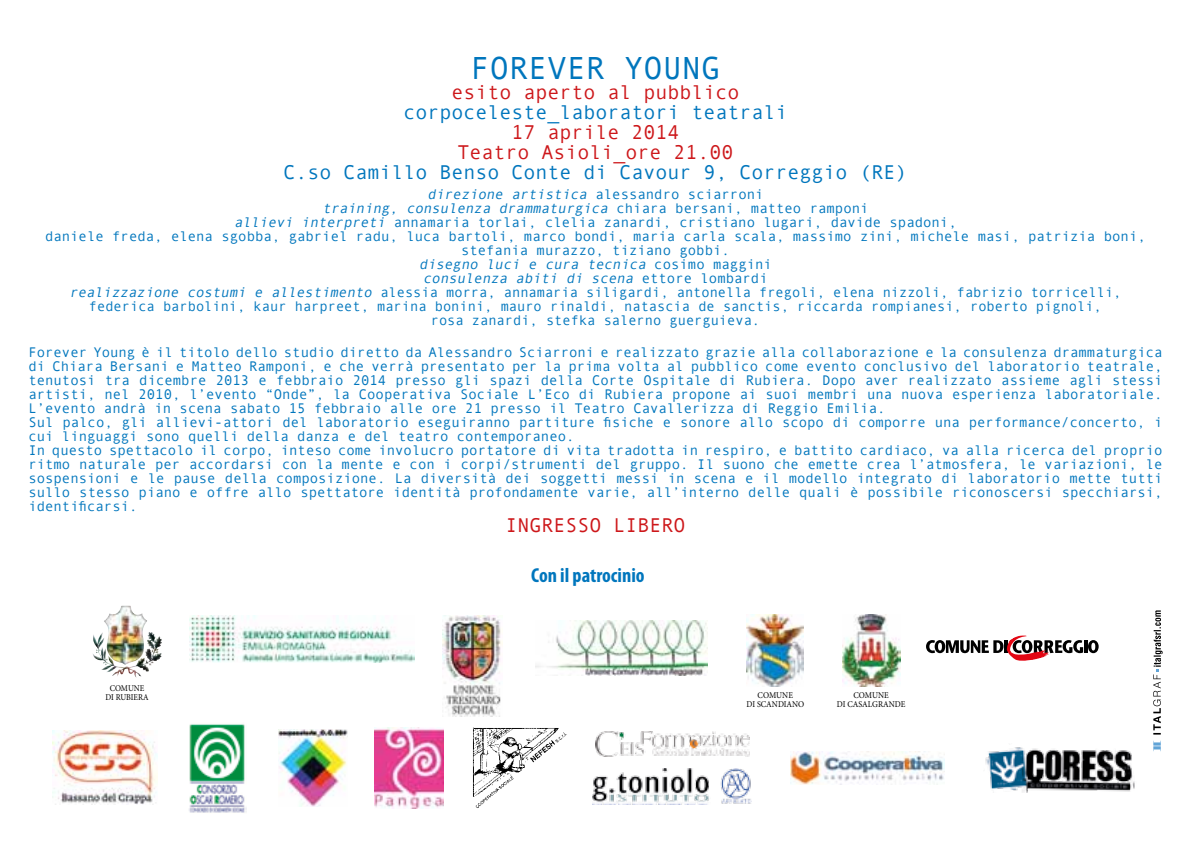
<style>
.page{position:relative;width:1191px;height:842px;background:#fff}
.page>*{position:absolute;margin:0;border:0;box-sizing:border-box;transform-origin:0 0}
.t1{font:32px "Andale Mono";color:#0076bd}
.t2{font:700 condensed 20.2px "Myriad Pro";color:#0076bd}
.t3{font:20px "Andale Mono";color:#0076bd}
.t4{font:20px/20px "Andale Mono";color:#cd171a;text-align:center}
.t5{font:14px/14px "Andale Mono";color:#0076bd;text-align:center}
.t6{font:8.8px/8.8px "Minion Pro";color:#000;text-align:center;scale:.92 1}
.t7{font:8.8px/8.8px "Minion Pro";color:#000;text-align:center;scale:.9 1}
.s1{font-style:italic}
</style>
<div class="page">
<svg style="left:1153px;top:741px;width:7px;height:10px"></svg>
<svg style="left:1153px;top:610px;width:9px;height:124px"></svg>
<img style="left:189px;top:724px;width:57px;height:89px">
<img style="left:985px;top:747px;width:150px;height:45px">
<img style="left:375px;top:728px;width:68px;height:80px">
<img style="left:790px;top:751px;width:154px;height:34px">
<img style="left:278px;top:729px;width:69px;height:78px">
<img style="left:595px;top:731px;width:154px;height:26px">
<img style="left:593px;top:769px;width:159px;height:36px">
<img style="left:473px;top:728px;width:94px;height:80px">
<img style="left:53px;top:730px;width:104px;height:74px">
<img style="left:189px;top:615px;width:226px;height:47px">
<img style="left:536px;top:621px;width:172px;height:55px">
<img style="left:442px;top:615px;width:61px;height:101px">
<img style="left:104px;top:606px;width:40px;height:59px">
<img style="left:746px;top:614px;width:58px;height:72px">
<img style="left:842px;top:614px;width:58px;height:72px">
<svg style="left:926px;top:635px;width:172px;height:26px"></svg>
<h1 class="t1" style="left:470px;top:48px;width:251px">FOREVER YOUNG</h1>
<h3 class="t4" style="left:451px;top:82px;width:290px">esito aperto al pubblico</h3>
<h3 class="t3" style="left:403px;top:100px;width:386px">corpoceleste_laboratori teatrali</h3>
<h3 class="t4" style="left:457px;top:122px;width:278px">17 aprile 2014<br>Teatro Asioli_ore 21.00</h3>
<h3 class="t3" style="left:283px;top:160px;width:626px">C.so Camillo Benso Conte di Cavour 9, Correggio (RE)</h3>
<p class="t5" style="left:45px;top:187px;width:1102px"><span class="s1">direzione artistica</span> alessandro sciarroni<br><span class="s1">training, consulenza drammaturgica</span> c h i a r a be r s a n i , ma t teo r ampon i<br><span class="s1">allievi interpreti</span> annamaria torlai, clelia zanardi, cristiano lugari, davide spadoni,<br>daniele freda, elena sgobba, gabriel radu, luca bartoli, marco bondi, maria carla scala, massimo zini, michele masi, patrizia boni, stefania murazzo, tiziano gobbi.<br><span class="s1">disegno luci e cura tecnica</span> co s i mo magg i n i<br><span class="s1">consulenza abiti di scena</span> e t t o r e l om b a r d i<br><span class="s1">realizzazione costumi e allestimento</span> alessia morra, annamaria siligardi, antonella fregoli, elena nizzoli, fabrizio torricelli, federica barbolini, kaur harpreet, marina bonini, mauro rinaldi, natascia de sanctis, riccarda rompianesi, roberto pignoli,<br>rosa zanardi, stefka salerno guerguieva.</p>
<p class="t5" style="left:28px;top:345px;width:1135px;text-align:left">Forever Young è il titolo dello studio diretto da Alessandro Sciarroni e realizzato grazie alla collaborazione e la consulenza drammaturgica di Chiara Bersani e Matteo Ramponi, e che verrà presentato per la prima volta al pubblico come evento conclusivo del laboratorio teatrale, tenutosi tra dicembre 2013 e febbraio 2014 presso gli spazi della Corte Ospitale di Rubiera. Dopo aver realizzato assieme agli stessi artisti, nel 2010, l’evento “Onde”, la Cooperativa Sociale L’Eco di Rubiera propone ai suoi membri una nuova esperienza laboratoriale.<br>L’evento andrà in scena sabato 15 febbraio alle ore 21 presso il Teatro Cavallerizza di Reggio Emilia.<br>Sul palco, gli allievi-attori del laboratorio eseguiranno partiture fisiche e sonore allo scopo di comporre una performance/concerto, i cui linguaggi sono quelli della danza e del teatro contemporaneo.<br>In questo spettacolo il corpo, inteso come involucro portatore di vita tradotta in respiro, e battito cardiaco, va alla ricerca del proprio ritmo naturale per accordarsi con la mente e con i corpi/strumenti del gruppo. Il suono che emette crea l’atmosfera, le variazioni, le sospensioni e le pause della composizione. La diversità dei soggetti messi in scena e il modello integrato di laboratorio mette tutti sullo stesso piano e offre allo spettatore identità profondamente varie, all’interno delle quali è possibile riconoscersi specchiarsi, identificarsi.</p>
<h3 class="t4" style="left:505px;top:514px;width:181px">INGRESSO LIBERO</h3>
<h2 class="t2" style="left:531px;top:565px;width:115px">Con il patrocinio</h2>
<p class="t7" style="left:105px;top:684px;width:50px">COMUNE<br>DI RUBIERA</p>
<p class="t6" style="left:746px;top:691px;width:64px">COMUNE<br>DI SCANDIANO</p>
<p class="t6" style="left:836px;top:691px;width:76px">COMUNE<br>DI CASALGRANDE</p>
</div>
